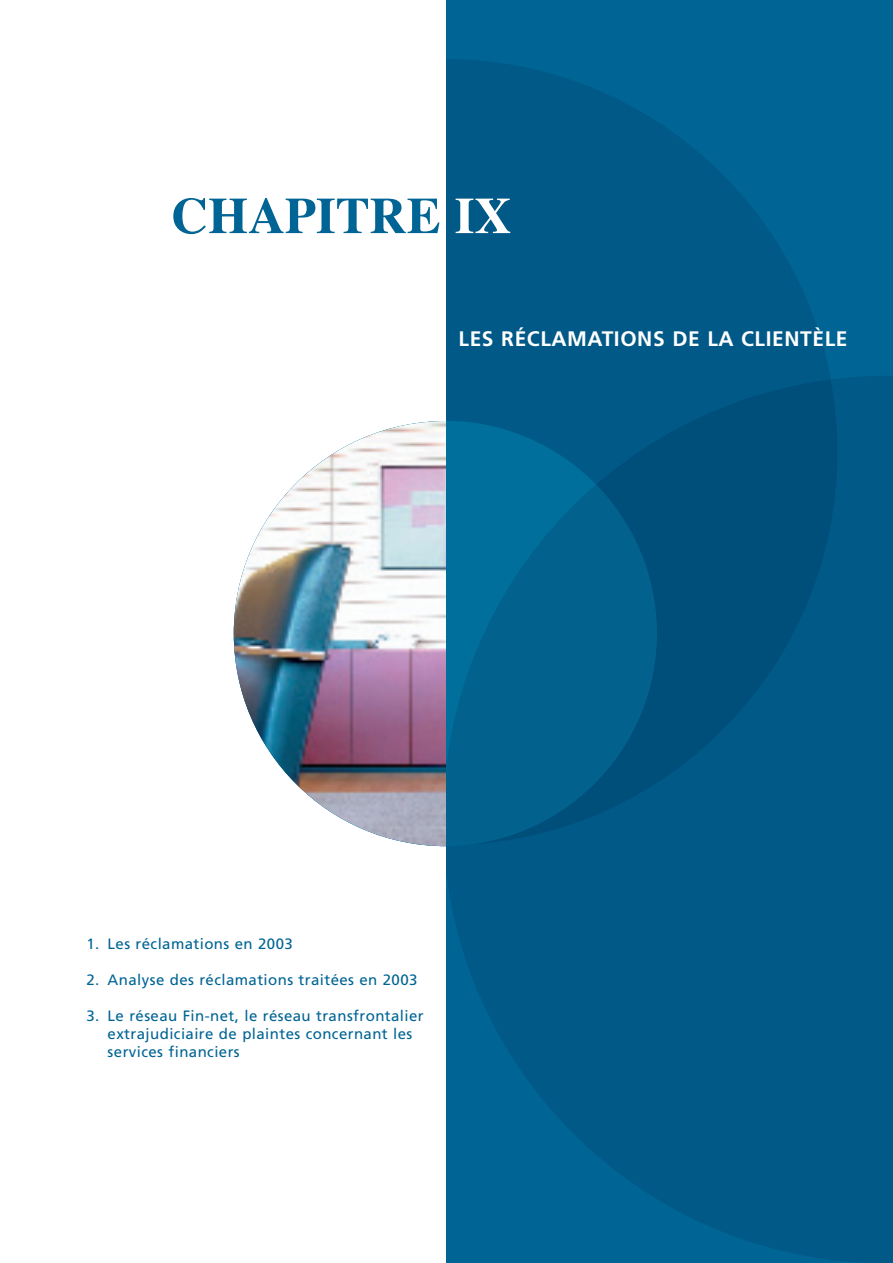
<style>
.page{position:relative;width:893px;height:1263px;background:#fff}
.page>*{position:absolute;margin:0;border:0;box-sizing:border-box;transform-origin:0 0}
.t1{font:700 51px "Times";color:#006494}
.t2{font:700 21px "Frutiger";letter-spacing:.03em;color:#fff}
.t3{font:15px/18px "Frutiger";letter-spacing:.03em;color:#006494}
.s1{color:#fff}
</style>
<div class="page">
<img style="left:234px;top:421px;width:425px;height:424px;border-radius:50%">
<div style="left:446px;top:0;width:446px;height:1263px;background:#006494"></div>
<svg style="left:446px;top:59px;width:384px;height:317px;fill:#005987"></svg>
<svg style="left:446px;top:376px;width:446px;height:887px;fill:#005987"></svg>
<svg style="left:462px;top:379px;width:375px;height:466px;fill:#004f7b"></svg>
<svg style="left:446px;top:485px;width:210px;height:361px"></svg>
<h1 class="t1" style="left:171px;top:195px;width:341px">CHAPITRE <span class="s1">IX</span></h1>
<h2 class="t2" style="left:458px;top:330px;width:390px">LES RÉCLAMATIONS DE LA CLIENTÈLE</h2>
<p class="t3" style="left:86px;top:936px;width:208px">1. Les réclamations en 2003</p>
<p class="t3" style="left:86px;top:972px;width:332px">2. Analyse des réclamations traitées en 2003</p>
<p class="t3" style="left:108px;top:1008px;width:317px;text-indent:-21px">3. Le réseau Fin-net, le réseau transfrontalier extrajudiciaire de plaintes concernant les services financiers</p>
</div>
